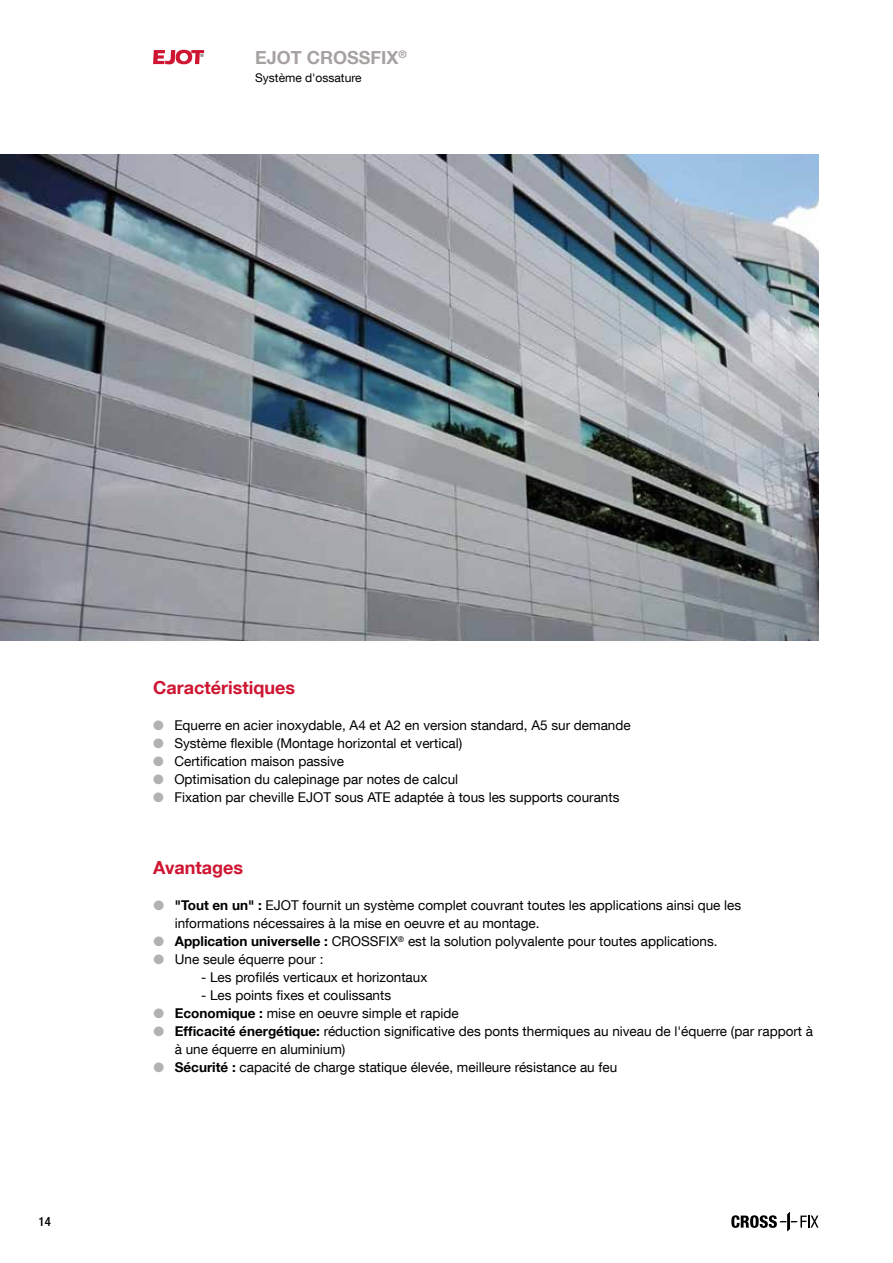
<style>
.page{position:relative;width:893px;height:1263px;background:#fff}
.page>*{position:absolute;margin:0;border:0;box-sizing:border-box;transform-origin:0 0}
.t1{font:700 18px "Helvetica Neue LT Com";color:#ce1531}
.t2{font:700 18px "Helvetica Neue LT Com";color:#a7a2a1}
.t3{font:13.5px/18px "Helvetica Neue LT Com";color:#000}
.t4{font:500 condensed 12.75px "Helvetica Neue LT Com";color:#000}
.t5{font:12px "Helvetica Neue LT Com";color:#000}
.s1{color:#b3b2b2}
.s2{font-weight:700}
</style>
<div class="page">
<svg style="left:153px;top:50px;width:51px;height:14px"></svg>
<svg style="left:731px;top:1212px;width:88px;height:19px"></svg>
<img style="left:0;top:154px;width:818px;height:486px">
<h1 class="t2" style="left:255px;top:46px;width:153px">EJOT CROSSFIX<sup>®</sup></h1>
<p class="t5" style="left:255px;top:70px;width:108px">Système d'ossature</p>
<p class="t4" style="left:39px;top:1214px;width:14px">14</p>
<h1 class="t1" style="left:153px;top:676px;width:143px">Caractéristiques</h1>
<p class="t3" style="left:153px;top:716px;width:479px"><span class="s1">●</span> Equerre en acier inoxydable, A4 et A2 en version standard, A5 sur demande</p>
<p class="t3" style="left:153px;top:734px;width:311px"><span class="s1">●</span> Système flexible (Montage horizontal et vertical)</p>
<p class="t3" style="left:153px;top:752px;width:193px"><span class="s1">●</span> Certification maison passive</p>
<p class="t3" style="left:153px;top:770px;width:307px"><span class="s1">●</span> Optimisation du calepinage par notes de calcul</p>
<p class="t3" style="left:153px;top:788px;width:468px"><span class="s1">●</span> Fixation par cheville EJOT sous ATE adaptée à tous les supports courants</p>
<h1 class="t1" style="left:153px;top:856px;width:92px">Avantages</h1>
<p class="t3" style="left:175px;top:896px;width:568px;text-indent:-21px"><span class="s1">●</span> <span class="s2">"Tout en un" :</span> EJOT fournit un système complet couvrant toutes les applications ainsi que les informations nécessaires à la mise en oeuvre et au montage.</p>
<p class="t3" style="left:154px;top:932px;width:566px"><span class="s1">●</span> <span class="s2">Application universelle :</span> CROSSFIX<sup>®</sup> est la solution polyvalente pour toutes applications.</p>
<p class="t3" style="left:154px;top:950px;width:172px"><span class="s1">●</span> Une seule équerre pour :</p>
<p class="t3" style="left:201px;top:968px;width:228px">- Les profilés verticaux et horizontaux</p>
<p class="t3" style="left:201px;top:986px;width:192px">- Les points fixes et coulissants</p>
<p class="t3" style="left:154px;top:1004px;width:307px"><span class="s1">●</span> <span class="s2">Economique :</span> mise en oeuvre simple et rapide</p>
<p class="t3" style="left:175px;top:1022px;width:640px;text-indent:-21px"><span class="s1">●</span> <span class="s2">Efficacité énergétique:</span> réduction significative des ponts thermiques au niveau de l'équerre (par rapport à à une équerre en aluminium)</p>
<p class="t3" style="left:154px;top:1058px;width:465px"><span class="s1">●</span> <span class="s2">Sécurité :</span> capacité de charge statique élevée, meilleure résistance au feu</p>
</div>
